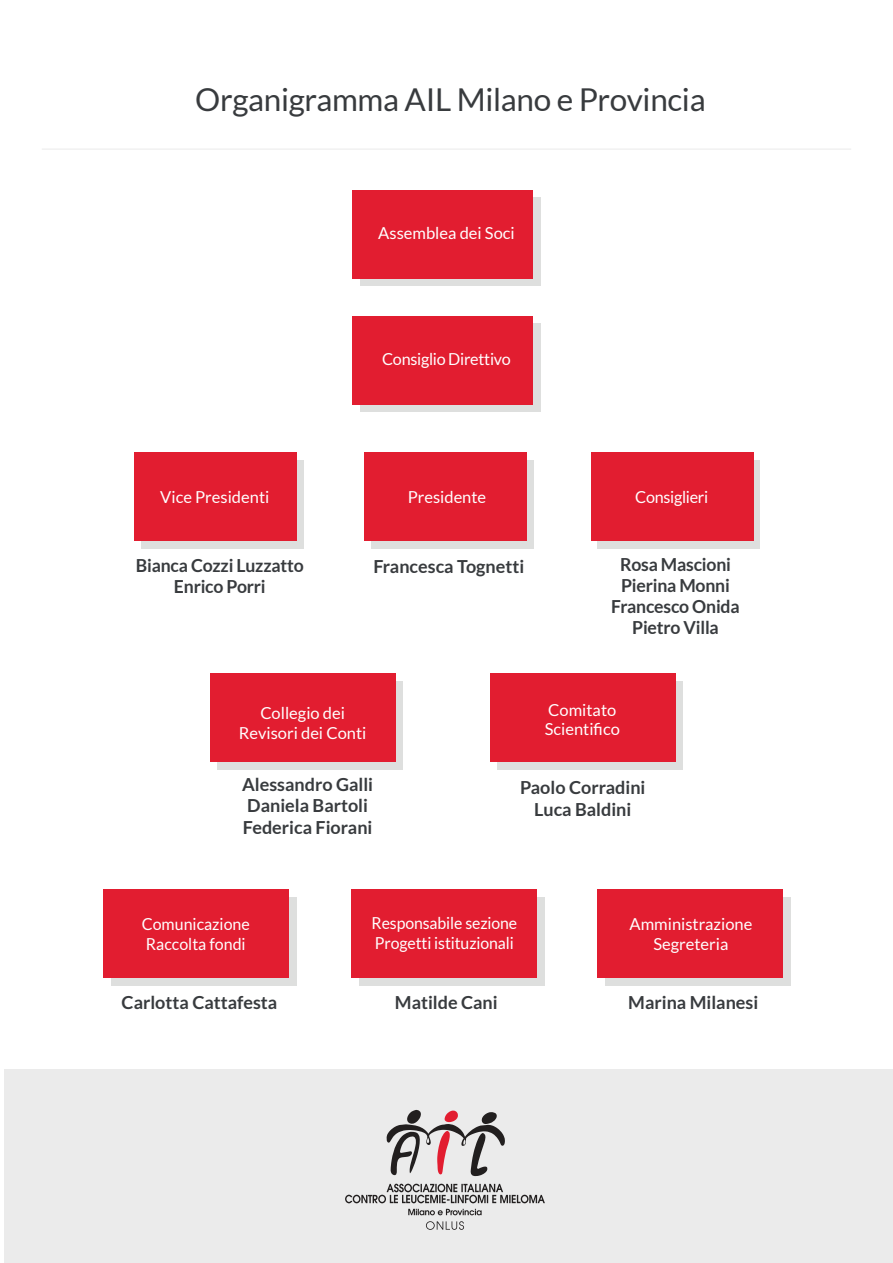
<style>
.page{position:relative;width:893px;height:1263px;background:#fff}
.page>*{position:absolute;margin:0;border:0;box-sizing:border-box;transform-origin:0 0}
.t1{font:31.5px "Lato";letter-spacing:-.01em;color:#383b3e}
.t2{font:700 18px/21px "Lato";color:#383b3e;text-align:center}
.t3{font:16.5px/19.8px "Lato";color:#fff;text-align:center}
.t4{font:16.5px/19.8px "Lato";color:#fff;scale:.96 1}
</style>
<div class="page">
<div style="left:4px;top:1069px;width:889px;height:194px;background:#ebebeb"></div>
<div style="left:360px;top:198px;width:180px;height:88px;background:#dedfde"></div>
<div style="left:353px;top:190px;width:180px;height:88px;background:#e21d30"></div>
<div style="left:360px;top:324px;width:180px;height:88px;background:#dedfde"></div>
<div style="left:353px;top:316px;width:180px;height:89px;background:#e21d30"></div>
<div style="left:218px;top:681px;width:185px;height:88px;background:#dedfde"></div>
<div style="left:210px;top:673px;width:185px;height:89px;background:#e21d30"></div>
<div style="left:498px;top:681px;width:185px;height:88px;background:#dedfde"></div>
<div style="left:490px;top:673px;width:185px;height:89px;background:#e21d30"></div>
<div style="left:111px;top:897px;width:185px;height:88px;background:#dedfde"></div>
<div style="left:104px;top:889px;width:185px;height:89px;background:#e21d30"></div>
<div style="left:359px;top:897px;width:185px;height:88px;background:#dedfde"></div>
<div style="left:351px;top:889px;width:186px;height:89px;background:#e21d30"></div>
<div style="left:605px;top:897px;width:185px;height:88px;background:#dedfde"></div>
<div style="left:598px;top:889px;width:185px;height:89px;background:#e21d30"></div>
<hr style="left:42px;top:149px;width:809px;height:1px;background:#4c4c4e">
<svg style="left:386px;top:1110px;width:119px;height:66px"></svg>
<svg style="left:345px;top:1184px;width:200px;height:19px"></svg>
<svg style="left:408px;top:1209px;width:74px;height:6px"></svg>
<svg style="left:426px;top:1221px;width:38px;height:9px"></svg>
<div style="left:597px;top:460px;width:163px;height:88px;background:#dedfde"></div>
<div style="left:591px;top:452px;width:163px;height:89px;background:#e21d30"></div>
<div style="left:371px;top:460px;width:162px;height:88px;background:#dedfde"></div>
<div style="left:364px;top:452px;width:163px;height:89px;background:#e21d30"></div>
<div style="left:141px;top:460px;width:163px;height:88px;background:#dedfde"></div>
<div style="left:134px;top:452px;width:163px;height:89px;background:#e21d30"></div>
<h1 class="t1" style="left:195px;top:88px;width:512px">Organigramma AIL Milano e Provincia</h1>
<p class="t3" style="left:378px;top:224px;width:138px">Assemblea dei Soci</p>
<p class="t3" style="left:382px;top:350px;width:130px">Consiglio Direttivo</p>
<p class="t3" style="left:160px;top:488px;width:111px">Vice Presidenti</p>
<p class="t2" style="left:136px;top:556px;width:169px">Bianca Cozzi Luzzatto<br>Enrico Porri</p>
<p class="t3" style="left:408px;top:489px;width:80px">Presidente</p>
<p class="t2" style="left:373px;top:557px;width:152px">Francesca Tognetti</p>
<p class="t3" style="left:635px;top:489px;width:75px">Consiglieri</p>
<p class="t2" style="left:611px;top:556px;width:130px">Rosa Mascioni<br>Pierina Monni<br>Francesco Onida<br>Pietro Villa</p>
<p class="t3" style="left:239px;top:705px;width:129px">Collegio dei<br>Revisori dei Conti</p>
<p class="t3" style="left:545px;top:701px;width:77px;text-align:left">Comitato<br>Scientifico</p>
<p class="t2" style="left:242px;top:775px;width:133px;line-height:21.6px;text-align:left">Alessandro Galli<br>Daniela Bartoli<br>Federica Fiorani</p>
<p class="t2" style="left:520px;top:778px;width:127px;line-height:21.6px">Paolo Corradini<br>Luca Baldini</p>
<p class="t3" style="left:142px;top:915px;width:110px;text-align:left">Comunicazione<br>Raccolta fondi</p>
<p class="t2" style="left:122px;top:994px;width:157px">Carlotta Cattafesta</p>
<p class="t4" style="left:372px;top:915px;width:153px">Responsabile sezione<br>Progetti istituzionali</p>
<p class="t2" style="left:395px;top:993px;width:104px">Matilde Cani</p>
<p class="t3" style="left:629px;top:915px;width:124px">Amministrazione<br>Segreteria</p>
<p class="t2" style="left:628px;top:994px;width:131px">Marina Milanesi</p>
</div>
